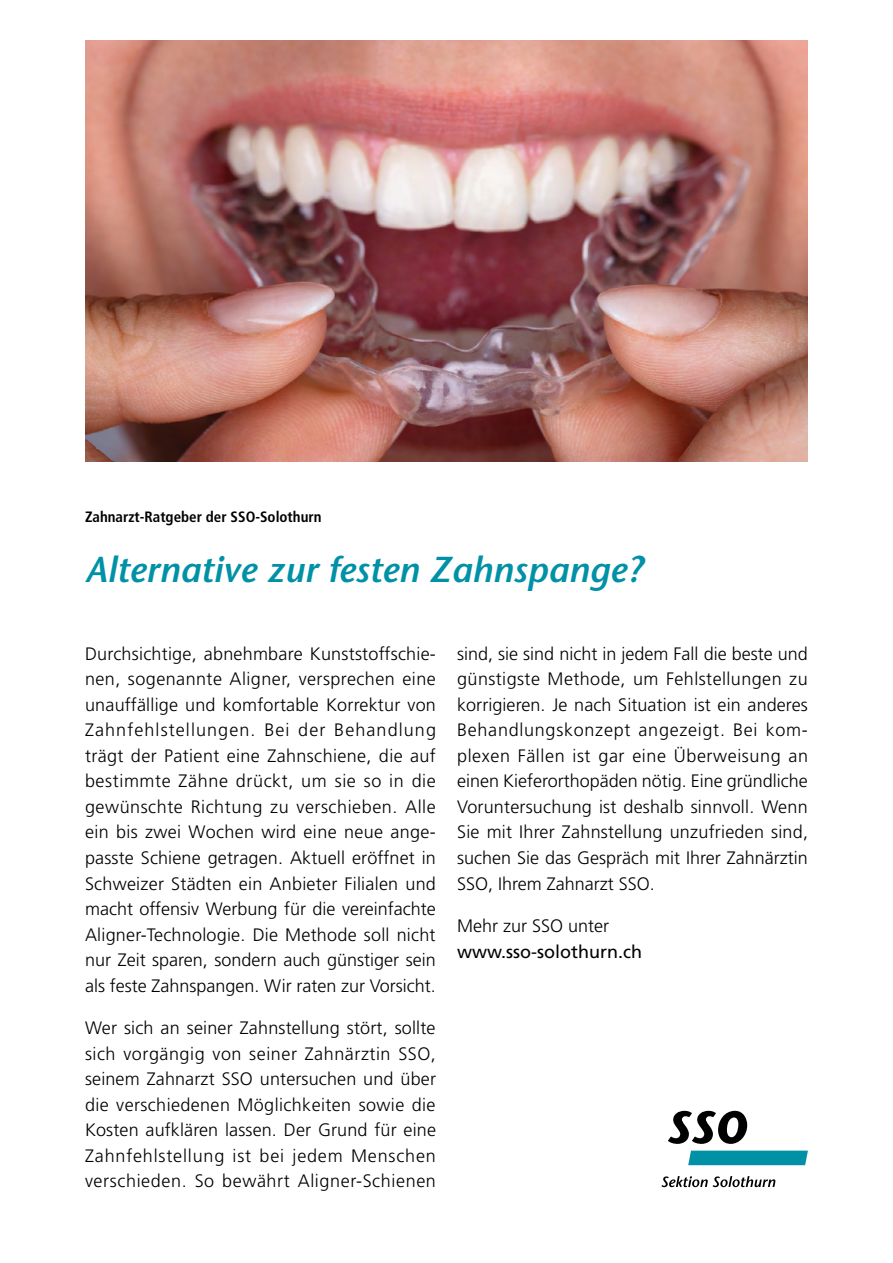
<style>
.page{position:relative;width:893px;height:1263px;background:#fff}
.page>*{position:absolute;margin:0;border:0;box-sizing:border-box;transform-origin:0 0}
.Titel{font:italic 600 36px "Stone Sans";color:#0091a7}
.Grundtext{font:300 18px/25.5px "Frutiger LT";color:#000;text-align:justify}
.Grundtext-2{font:18px/25.5px "Frutiger LT";color:#000}
.Grundtext-3{font:700 condensed 15px "Frutiger LT";color:#000}
.s1{font-weight:300}
</style>
<div class="page">
<img style="left:85px;top:40px;width:723px;height:421px">
<svg style="left:668px;top:1111px;width:79px;height:33px"></svg>
<svg style="left:688px;top:1150px;width:120px;height:15px;background:#1098ac"></svg>
<svg style="left:661px;top:1176px;width:114px;height:11px"></svg>
<p class="Grundtext-3" style="left:85px;top:508px;width:238px">Zahnarzt-Ratgeber der SSO-Solothurn</p>
<p class="Titel" style="left:85px;top:548px;width:559px">Alternative zur festen Zahnspange?</p>
<p class="Grundtext" style="left:85px;top:641px;width:352px">Durchsichtige, abnehmbare Kunststoffschie&shy;nen, sogenannte Aligner, versprechen eine unauffällige und komfortable Korrektur von Zahnfehlstellungen. Bei der Behandlung trägt der Patient eine Zahnschiene, die auf bestimmte Zähne drückt, um sie so in die gewünschte Richtung zu verschieben. Alle ein bis zwei Wochen wird eine neue ange&shy;passte Schiene getragen. Aktuell eröffnet in Schweizer Städten ein Anbieter Filialen und macht offensiv Werbung für die vereinfachte Aligner-Technologie. Die Methode soll nicht nur Zeit sparen, sondern auch günstiger sein als feste Zahnspangen. Wir raten zur Vorsicht.</p>
<p class="Grundtext" style="left:85px;top:1015px;width:352px">Wer sich an seiner Zahnstellung stört, sollte sich vorgängig von seiner Zahnärztin SSO, seinem Zahnarzt SSO untersuchen und über die verschiedenen Möglichkeiten sowie die Kosten aufklären lassen. Der Grund für eine Zahnfehlstellung ist bei jedem Menschen verschieden. So bewährt Aligner-Schienen</p>
<p class="Grundtext" style="left:457px;top:641px;width:352px">sind, sie sind nicht in jedem Fall die beste und günstigste Methode, um Fehlstellungen zu korrigieren. Je nach Situation ist ein anderes Behandlungskonzept angezeigt. Bei kom&shy;plexen Fällen ist gar eine Überweisung an einen Kieferorthopäden nötig. Eine gründliche Voruntersuchung ist deshalb sinnvoll. Wenn Sie mit Ihrer Zahnstellung unzufrieden sind, suchen Sie das Gespräch mit Ihrer Zahnärztin SSO, Ihrem Zahnarzt SSO.</p>
<p class="Grundtext-2" style="left:457px;top:913px;width:186px"><span class="s1">Mehr zur SSO unter </span>www.sso-solothurn.ch</p>
</div>
